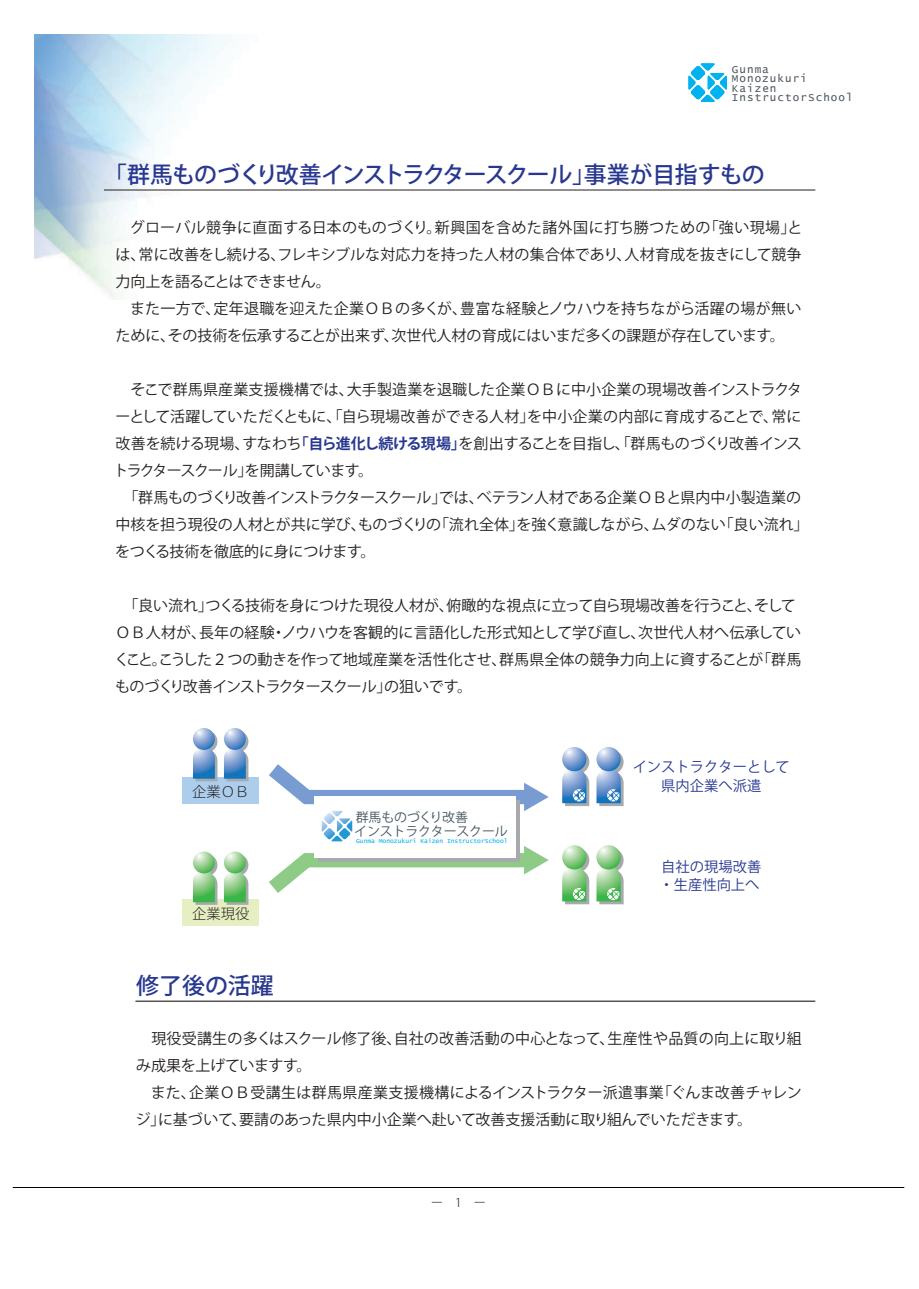
<style>
.page{position:relative;width:919px;height:1289px;background:#fff}
.page>*{position:absolute;margin:0;border:0;box-sizing:border-box;transform-origin:0 0}
.t1{font:500 22.95px "Koz Go Pro";letter-spacing:-.035em;color:#283890}
.t2{font:15px/27px "Koz Go Pro";color:#231f20}
.t3{font:14.25px/18.6px "Koz Go Pro";color:#283890;text-align:center}
.t4{font:300 14.25px "Koz Go Pro";color:#231f20}
.t5{font:12.9px "Koz Go Pro";letter-spacing:-.015em;color:#45555f}
.t6{font:300 12px "Koz Go Pro";color:#231f20}
.t7{font:10.8px/9.4px "Lucida Console";letter-spacing:.1em;color:#4f5961}
.t8{font:6.3px "Lucida Console";color:#00aeef}
.s1{font-weight:700;color:#283890}
</style>
<div class="page">
<img style="left:34px;top:34px;width:231px;height:265px">
<svg style="left:688px;top:63px;width:39px;height:39px"></svg>
<hr style="left:135px;top:1000px;width:680px;height:1px;background:#030303">
<hr style="left:13px;top:1187px;width:891px;height:1px;background:#030303">
<hr style="left:104px;top:190px;width:711px;height:1px;background:#231f20">
<div style="left:182px;top:776px;width:77px;height:27px;background:#accdeb"></div>
<div style="left:182px;top:899px;width:77px;height:26px;background:#e6efc1"></div>
<div style="left:195px;top:730px;width:22px;height:22px;background:#a8a9ad;border-radius:50%"></div>
<svg style="left:226px;top:730px;width:22px;height:22px"></svg>
<svg style="left:193px;top:747px;width:24px;height:34px"></svg>
<svg style="left:193px;top:728px;width:22px;height:22px"></svg>
<svg style="left:224px;top:747px;width:24px;height:34px"></svg>
<svg style="left:224px;top:728px;width:22px;height:22px"></svg>
<svg style="left:565px;top:749px;width:24px;height:25px"></svg>
<svg style="left:599px;top:749px;width:24px;height:25px"></svg>
<svg style="left:562px;top:747px;width:24px;height:24px"></svg>
<svg style="left:596px;top:747px;width:24px;height:24px"></svg>
<svg style="left:565px;top:848px;width:24px;height:24px"></svg>
<svg style="left:599px;top:848px;width:24px;height:24px"></svg>
<svg style="left:562px;top:845px;width:24px;height:24px"></svg>
<svg style="left:596px;top:845px;width:24px;height:24px"></svg>
<div style="left:195px;top:854px;width:22px;height:22px;background:#a8a9ad;border-radius:50%"></div>
<div style="left:226px;top:854px;width:22px;height:22px;background:#a8a9ad;border-radius:50%"></div>
<svg style="left:193px;top:870px;width:24px;height:34px"></svg>
<svg style="left:193px;top:851px;width:22px;height:22px"></svg>
<svg style="left:224px;top:870px;width:24px;height:34px"></svg>
<svg style="left:224px;top:851px;width:22px;height:22px"></svg>
<svg style="left:269px;top:764px;width:279px;height:129px"></svg>
<svg style="left:562px;top:768px;width:27px;height:38px"></svg>
<svg style="left:596px;top:768px;width:27px;height:38px"></svg>
<svg style="left:562px;top:866px;width:27px;height:38px"></svg>
<svg style="left:596px;top:866px;width:27px;height:38px"></svg>
<p class="t7" style="left:731px;top:65px;width:122px">Gunma<br>Monozukuri<br>Kaizen<br>InstructorSchool</p>
<h1 class="t1" style="left:116px;top:160px;width:650px">｢群馬ものづくり改善インストラクタースクール」事業が目指すもの</h1>
<p class="t2" style="left:116px;top:215px;width:688px">　グローバル競争に直面する日本のものづくり。新興国を含めた諸外国に打ち勝つための「強い現場」とは、常に改善をし続ける、フレキシブルな対応力を持った人材の集合体であり、人材育成を抜きにして競争力向上を語ることはできません。<br>　また一方で、定年退職を迎えた企業ＯＢの多くが、豊富な経験とノウハウを持ちながら活躍の場が無いために、その技術を伝承することが出来ず、次世代人材の育成にはいまだ多くの課題が存在しています。</p>
<p class="t2" style="left:113px;top:377px;width:690px;text-align:justify">　そこで群馬県産業支援機構では、大手製造業を退職した企業ＯＢに中小企業の現場改善インストラクターとして活躍していただくともに、「自ら現場改善ができる人材」を中小企業の内部に育成することで、常に改善を続ける現場、すなわち<span class="s1">「自ら進化し続ける現場」</span>を創出することを目指し、「群馬ものづくり改善インストラクタースクール」を開講しています。</p>
<p class="t2" style="left:115px;top:485px;width:694px;text-indent:8px">「群馬ものづくり改善インストラクタースクール」では、ベテラン人材である企業ＯＢと県内中小製造業の中核を担う現役の人材とが共に学び、ものづくりの「流れ全体」を強く意識しながら、ムダのない「良い流れ」をつくる技術を徹底的に身につけます。</p>
<p class="t2" style="left:114px;top:593px;width:688px">　「良い流れ」つくる技術を身につけた現役人材が、俯瞰的な視点に立って自ら現場改善を行うこと、そしてＯＢ人材が、長年の経験・ノウハウを客観的に言語化した形式知として学び直し、次世代人材へ伝承していくこと。こうした２つの動きを作って地域産業を活性化させ、群馬県全体の競争力向上に資することが「群馬ものづくり改善インストラクタースクール」の狙いです。</p>
<p class="t4" style="left:192px;top:782px;width:59px">企業ＯＢ</p>
<p class="t4" style="left:192px;top:904px;width:59px">企業現役</p>
<p class="t5" style="left:356px;top:808px;width:114px">群馬ものづくり改善</p>
<p class="t5" style="left:354px;top:823px;width:155px">インストラクタースクール</p>
<p class="t8" style="left:356px;top:838px;width:153px">Gunma Monozukuri Kaizen InstructorSchool</p>
<p class="t3" style="left:632px;top:757px;width:159px">インストラクターとして県内企業へ派遣</p>
<p class="t3" style="left:659px;top:857px;width:103px;text-align:left">自社の現場改善・生産性向上へ</p>
<h1 class="t1" style="left:136px;top:970px;width:139px">修了後の活躍</h1>
<p class="t2" style="left:136px;top:1025px;width:667px">　現役受講生の多くはスクール修了後、自社の改善活動の中心となって、生産性や品質の向上に取り組み成果を上げていますす。<br>　また、企業ＯＢ受講生は群馬県産業支援機構によるインストラクター派遣事業「ぐんま改善チャレンジ」に基づいて、要請のあった県内中小企業へ赴いて改善支援活動に取り組んでいただきます。</p>
<p class="t6" style="left:431px;top:1194px;width:56px">ー　1　ー</p>
</div>
